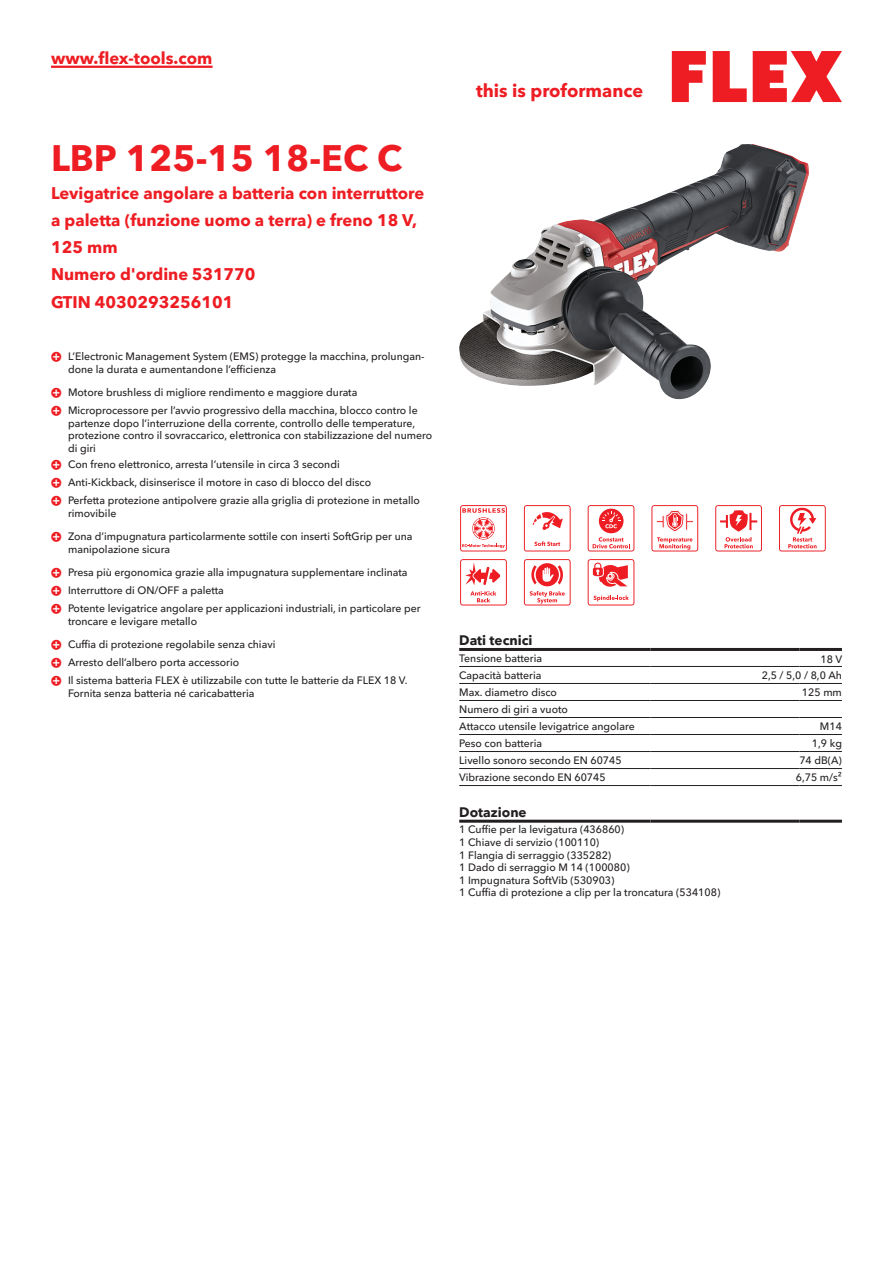
<style>
.page{position:relative;width:893px;height:1263px;background:#fff}
.page>*{position:absolute;margin:0;border:0;box-sizing:border-box;transform-origin:0 0}
.CB_AF_Product-name{font:700 36px "Avenir Next W1 G";color:#ee1d23}
.t1{font:700 18px "Avenir Next W1 G";color:#ee1d23}
.CB_AF_Product-short{font:700 16.5px/27px "Avenir Next W1 G";color:#ee1d23}
.CB_AF_Order-number{font:700 16.5px "Avenir Next W1 G";color:#ee1d23}
.CB_AF_Table-headline{font:700 13.5px "Avenir Next W1 G";color:#231f20}
.CB_AF_Table-specific{font:500 10.5px/12.6px "Avenir Next W1 G";color:#231f20}
</style>
<div class="page">
<svg style="left:672px;top:51px;width:34px;height:51px"></svg>
<svg style="left:713px;top:51px;width:34px;height:51px"></svg>
<svg style="left:753px;top:51px;width:89px;height:51px"></svg>
<hr style="left:51px;top:66px;width:162px;height:2px;background:#ee1d23">
<img style="left:459px;top:144px;width:283px;height:255px">
<hr style="left:459px;top:666px;width:192px;height:1px;background:#231f20">
<hr style="left:651px;top:666px;width:148px;height:1px;background:#231f20">
<hr style="left:799px;top:666px;width:43px;height:1px;background:#231f20">
<hr style="left:459px;top:683px;width:192px;height:1px;background:#231f20">
<hr style="left:651px;top:683px;width:148px;height:1px;background:#231f20">
<hr style="left:799px;top:683px;width:43px;height:1px;background:#231f20">
<hr style="left:459px;top:700px;width:192px;height:1px;background:#231f20">
<hr style="left:651px;top:700px;width:148px;height:1px;background:#231f20">
<hr style="left:799px;top:700px;width:43px;height:1px;background:#231f20">
<hr style="left:459px;top:717px;width:192px;height:1px;background:#231f20">
<hr style="left:651px;top:717px;width:148px;height:1px;background:#231f20">
<hr style="left:799px;top:717px;width:43px;height:1px;background:#231f20">
<hr style="left:459px;top:734px;width:192px;height:1px;background:#231f20">
<hr style="left:651px;top:734px;width:148px;height:1px;background:#231f20">
<hr style="left:799px;top:734px;width:43px;height:1px;background:#231f20">
<hr style="left:459px;top:751px;width:192px;height:1px;background:#231f20">
<hr style="left:651px;top:751px;width:148px;height:1px;background:#231f20">
<hr style="left:799px;top:751px;width:43px;height:1px;background:#231f20">
<hr style="left:459px;top:768px;width:192px;height:1px;background:#231f20">
<hr style="left:651px;top:768px;width:148px;height:1px;background:#231f20">
<hr style="left:799px;top:768px;width:43px;height:1px;background:#231f20">
<hr style="left:459px;top:785px;width:192px;height:1px;background:#231f20">
<hr style="left:651px;top:785px;width:148px;height:1px;background:#231f20">
<hr style="left:799px;top:785px;width:43px;height:1px;background:#231f20">
<hr style="left:459px;top:648px;width:192px;height:3px;background:#231f20">
<hr style="left:651px;top:648px;width:148px;height:3px;background:#231f20">
<hr style="left:799px;top:648px;width:43px;height:3px;background:#231f20">
<hr style="left:459px;top:820px;width:192px;height:3px;background:#231f20">
<hr style="left:651px;top:820px;width:148px;height:3px;background:#231f20">
<hr style="left:799px;top:820px;width:43px;height:3px;background:#231f20">
<svg style="left:460px;top:505px;width:47px;height:46px"></svg>
<svg style="left:524px;top:505px;width:47px;height:46px"></svg>
<svg style="left:588px;top:505px;width:46px;height:46px"></svg>
<svg style="left:651px;top:505px;width:47px;height:46px"></svg>
<svg style="left:715px;top:505px;width:47px;height:46px"></svg>
<svg style="left:779px;top:505px;width:47px;height:46px"></svg>
<svg style="left:460px;top:559px;width:47px;height:46px"></svg>
<svg style="left:524px;top:559px;width:47px;height:46px"></svg>
<svg style="left:588px;top:559px;width:46px;height:46px"></svg>
<h3 class="CB_AF_Product-short" style="left:51px;top:43px;width:163px">www.flex-tools.com</h3>
<p class="CB_AF_Product-name" style="left:51px;top:130px;width:353px">LBP 125-15 18-EC C</p>
<p class="CB_AF_Product-short" style="left:51px;top:178px;width:375px">Levigatrice angolare a batteria con interruttore a paletta (funzione uomo a terra) e freno 18 V,<br>125 mm</p>
<p class="CB_AF_Order-number" style="left:51px;top:261px;width:206px">Numero d'ordine 531770</p>
<p class="CB_AF_Order-number" style="left:51px;top:289px;width:184px">GTIN 4030293256101</p>
<p class="CB_AF_Table-specific" style="left:68px;top:349px;width:358px">L’Electronic Management System (EMS) protegge la macchina, prolungan&shy;done la durata e aumentandone l’efficienza</p>
<p class="CB_AF_Table-specific" style="left:68px;top:385px;width:291px">Motore brushless di migliore rendimento e maggiore durata</p>
<p class="CB_AF_Table-specific" style="left:68px;top:403px;width:366px">Microprocessore per l’avvio progressivo della macchina, blocco contro le partenze dopo l’interruzione della corrente, controllo delle temperature, protezione contro il sovraccarico, elettronica con stabilizzazione del numero di giri</p>
<p class="CB_AF_Table-specific" style="left:68px;top:457px;width:273px">Con freno elettronico, arresta l’utensile in circa 3 secondi</p>
<p class="CB_AF_Table-specific" style="left:68px;top:475px;width:305px">Anti-Kickback, disinserisce il motore in caso di blocco del disco</p>
<p class="CB_AF_Table-specific" style="left:68px;top:493px;width:353px">Perfetta protezione antipolvere grazie alla griglia di protezione in metallo rimovibile</p>
<p class="CB_AF_Table-specific" style="left:68px;top:529px;width:346px">Zona d’impugnatura particolarmente sottile con inserti SoftGrip per una manipolazione sicura</p>
<p class="CB_AF_Table-specific" style="left:68px;top:565px;width:341px">Presa più ergonomica grazie alla impugnatura supplementare inclinata</p>
<p class="CB_AF_Table-specific" style="left:68px;top:583px;width:157px">Interruttore di ON/OFF a paletta</p>
<p class="CB_AF_Table-specific" style="left:68px;top:601px;width:354px">Potente levigatrice angolare per applicazioni industriali, in particolare per troncare e levigare metallo</p>
<p class="CB_AF_Table-specific" style="left:68px;top:637px;width:209px">Cuffia di protezione regolabile senza chiavi</p>
<p class="CB_AF_Table-specific" style="left:68px;top:655px;width:173px">Arresto dell’albero porta accessorio</p>
<p class="CB_AF_Table-specific" style="left:68px;top:673px;width:341px">Il sistema batteria FLEX è utilizzabile con tutte le batterie da FLEX 18 V.<br>Fornita senza batteria né caricabatteria</p>
<h2 class="t1" style="left:476px;top:77px;width:169px">this is proformance</h2>
<p class="CB_AF_Table-headline" style="left:459px;top:630px;width:75px">Dati tecnici</p>
<p class="CB_AF_Table-specific" style="left:459px;top:651px;width:84px">Tensione batteria</p>
<p class="CB_AF_Table-specific" style="left:820px;top:652px;width:23px">18 V</p>
<p class="CB_AF_Table-specific" style="left:459px;top:668px;width:84px">Capacità batteria</p>
<p class="CB_AF_Table-specific" style="left:762px;top:668px;width:82px">2,5 / 5,0 / 8,0 Ah</p>
<p class="CB_AF_Table-specific" style="left:459px;top:685px;width:99px">Max. diametro disco</p>
<p class="CB_AF_Table-specific" style="left:802px;top:685px;width:41px">125 mm</p>
<p class="CB_AF_Table-specific" style="left:459px;top:702px;width:110px">Numero di giri a vuoto</p>
<p class="CB_AF_Table-specific" style="left:459px;top:719px;width:177px">Attacco utensile levigatrice angolare</p>
<p class="CB_AF_Table-specific" style="left:820px;top:719px;width:23px">M14</p>
<p class="CB_AF_Table-specific" style="left:459px;top:736px;width:84px">Peso con batteria</p>
<p class="CB_AF_Table-specific" style="left:812px;top:736px;width:32px">1,9 kg</p>
<p class="CB_AF_Table-specific" style="left:459px;top:753px;width:164px">Livello sonoro secondo EN 60745</p>
<p class="CB_AF_Table-specific" style="left:799px;top:753px;width:44px">74 dB(A)</p>
<p class="CB_AF_Table-specific" style="left:459px;top:770px;width:148px">Vibrazione secondo EN 60745</p>
<p class="CB_AF_Table-specific" style="left:796px;top:770px;width:48px">6,75 m/s²</p>
<p class="CB_AF_Table-headline" style="left:459px;top:801px;width:69px">Dotazione</p>
<p class="CB_AF_Table-specific" style="left:459px;top:822px;width:263px">1 Cuffie per la levigatura (436860)<br>1 Chiave di servizio (100110)<br>1 Flangia di serraggio (335282)<br>1 Dado di serraggio M 14 (100080)<br>1 Impugnatura SoftVib (530903)<br>1 Cuffia di protezione a clip per la troncatura (534108)</p>
</div>
